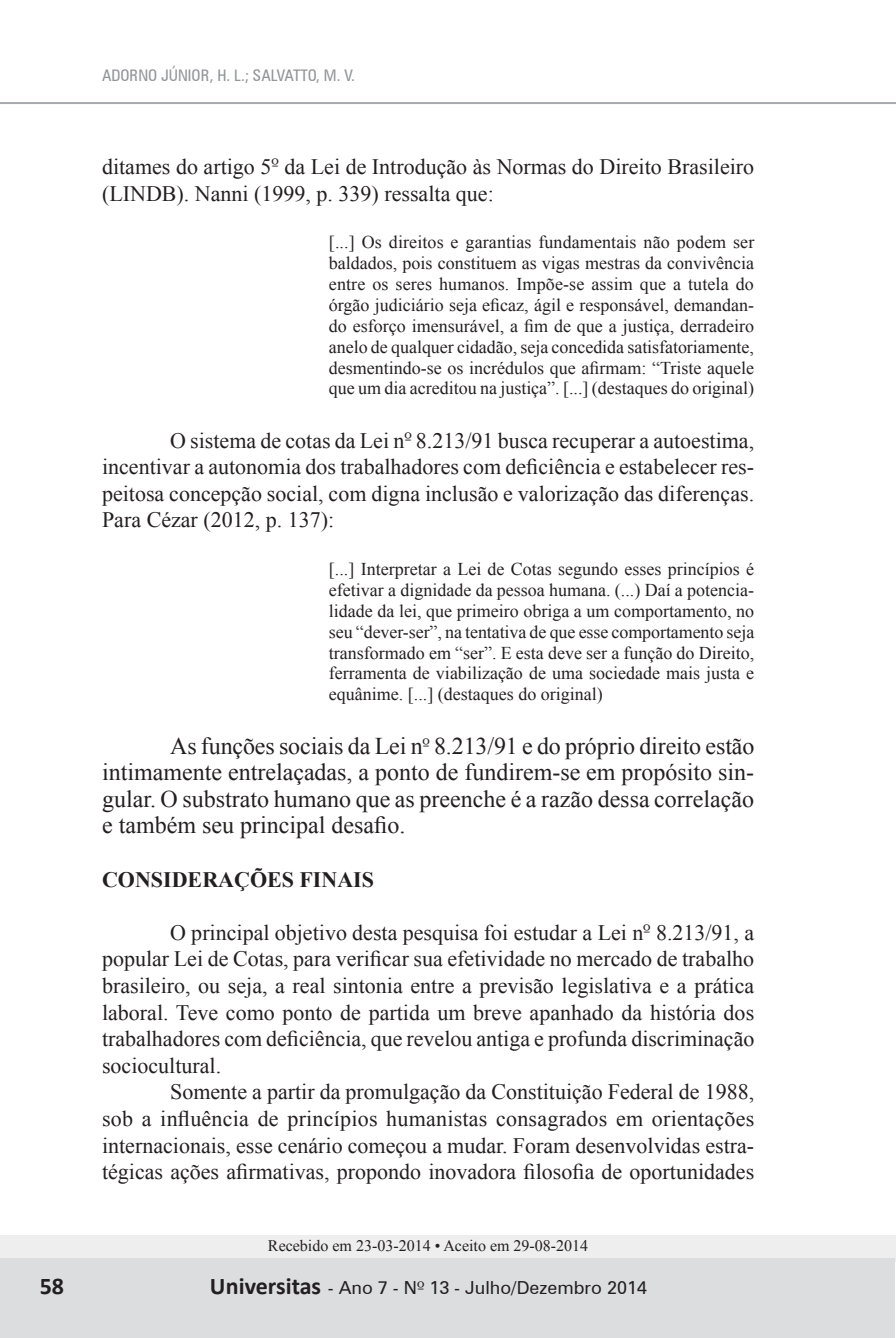
<style>
.page{position:relative;width:896px;height:1338px;background:#fff}
.page>*{position:absolute;margin:0;border:0;box-sizing:border-box;transform-origin:0 0}
.t1{font:24px/26.6px "Times New Roman";color:#231f20;text-align:justify}
.t2{font:700 24px "Calibri";color:#231f20}
.t3{font:22px/26.6px "Times New Roman";color:#231f20;text-align:justify}
.t4{font:700 22px "Times New Roman";color:#231f20}
.t5{font:18px/20.8px "Times New Roman";color:#231f20;text-align:justify}
.t6{font:18px "Zurich BT";color:#231f20}
.t7{font:16px "Times New Roman";color:#231f20}
.t8{font:condensed 16px "Zurich BT";color:#939598}
.s1{font-family:"Zapf Humanist 601 BT";font-size:18px}
.s2{font-family:"Calibri";font-weight:700;font-size:24px}
.s3{font-family:"Zapf Humanist 601 BT"}
</style>
<div class="page">
<div style="left:0;top:1235px;width:895px;height:27px;background:#eeeeef"></div>
<div style="left:0;top:1259px;width:895px;height:79px;background:#dcdddf"></div>
<hr style="left:0;top:102px;width:896px;height:2px;background:#a8a9ad">
<p class="t8" style="left:102px;top:65px;width:254px">ADORNO JÚNIOR, H. L.; SALVATTO, M. V.</p>
<p class="t3" style="left:102px;top:153px;width:653px">ditames do artigo 5<span class="s1">º</span> da Lei de Introdução às Normas do Direito Brasileiro (LINDB). Nanni (1999, p. 339) ressalta que:</p>
<p class="t5" style="left:329px;top:231px;width:427px">[...] Os direitos e garantias fundamentais não podem ser baldados, pois constituem as vigas mestras da convivência entre os seres humanos. Impõe-se assim que a tutela do órgão judiciário seja eficaz, ágil e responsável, demandan&shy;do esforço imensurável, a fim de que a justiça, derradeiro anelo de qualquer cidadão, seja concedida satisfatoriamente, desmentindo-se os incrédulos que afirmam: “Triste aquele que um dia acreditou na justiça”. [...] (destaques do original)</p>
<p class="t3" style="left:102px;top:427px;width:654px;text-indent:68px">O sistema de cotas da Lei n<span class="s1">º</span> 8.213/91 busca recuperar a autoestima, incentivar a autonomia dos trabalhadores com deficiência e estabelecer res&shy;peitosa concepção social, com digna inclusão e valorização das diferenças.<br>Para Cézar (2012, p. 137):</p>
<p class="t5" style="left:329px;top:558px;width:427px">[...] Interpretar a Lei de Cotas segundo esses princípios é efetivar a dignidade da pessoa humana. (...) Daí a potencia&shy;lidade da lei, que primeiro obriga a um comportamento, no seu “dever-ser”, na tentativa de que esse comportamento seja transformado em “ser”. E esta deve ser a função do Direito, ferramenta de viabilização de uma sociedade mais justa e equânime. [...] (destaques do original)</p>
<p class="t1" style="left:102px;top:732px;width:654px;text-indent:68px">As funções sociais da Lei n<span class="s1">º</span> 8.213/91 e do próprio direito estão intimamente entrelaçadas, a ponto de fundirem-se em propósito sin&shy;gular. O substrato humano que as preenche é a razão dessa correlação e também seu principal desafio.</p>
<p class="t4" style="left:102px;top:864px;width:273px">CONSIDERAÇÕES FINAIS</p>
<p class="t3" style="left:102px;top:919px;width:654px;text-indent:68px">O principal objetivo desta pesquisa foi estudar a Lei n<span class="s1">º</span> 8.213/91, a popular Lei de Cotas, para verificar sua efetividade no mercado de trabalho brasileiro, ou seja, a real sintonia entre a previsão legislativa e a prática laboral. Teve como ponto de partida um breve apanhado da história dos trabalhadores com deficiência, que revelou antiga e profunda discriminação sociocultural.</p>
<p class="t3" style="left:102px;top:1078px;width:654px;text-indent:68px">Somente a partir da promulgação da Constituição Federal de 1988, sob a influência de princípios humanistas consagrados em orientações internacionais, esse cenário começou a mudar. Foram desenvolvidas estra&shy;tégicas ações afirmativas, propondo inovadora filosofia de oportunidades</p>
<p class="t7" style="left:268px;top:1235px;width:322px">Recebido em 23-03-2014 • Aceito em 29-08-2014</p>
<p class="t2" style="left:40px;top:1270px;width:26px">58</p>
<p class="t6" style="left:210px;top:1277px;width:438px"><span class="s2">Universitas</span> - Ano 7 - N<span class="s3">º</span> 13 - Julho/Dezembro 2014</p>
</div>
